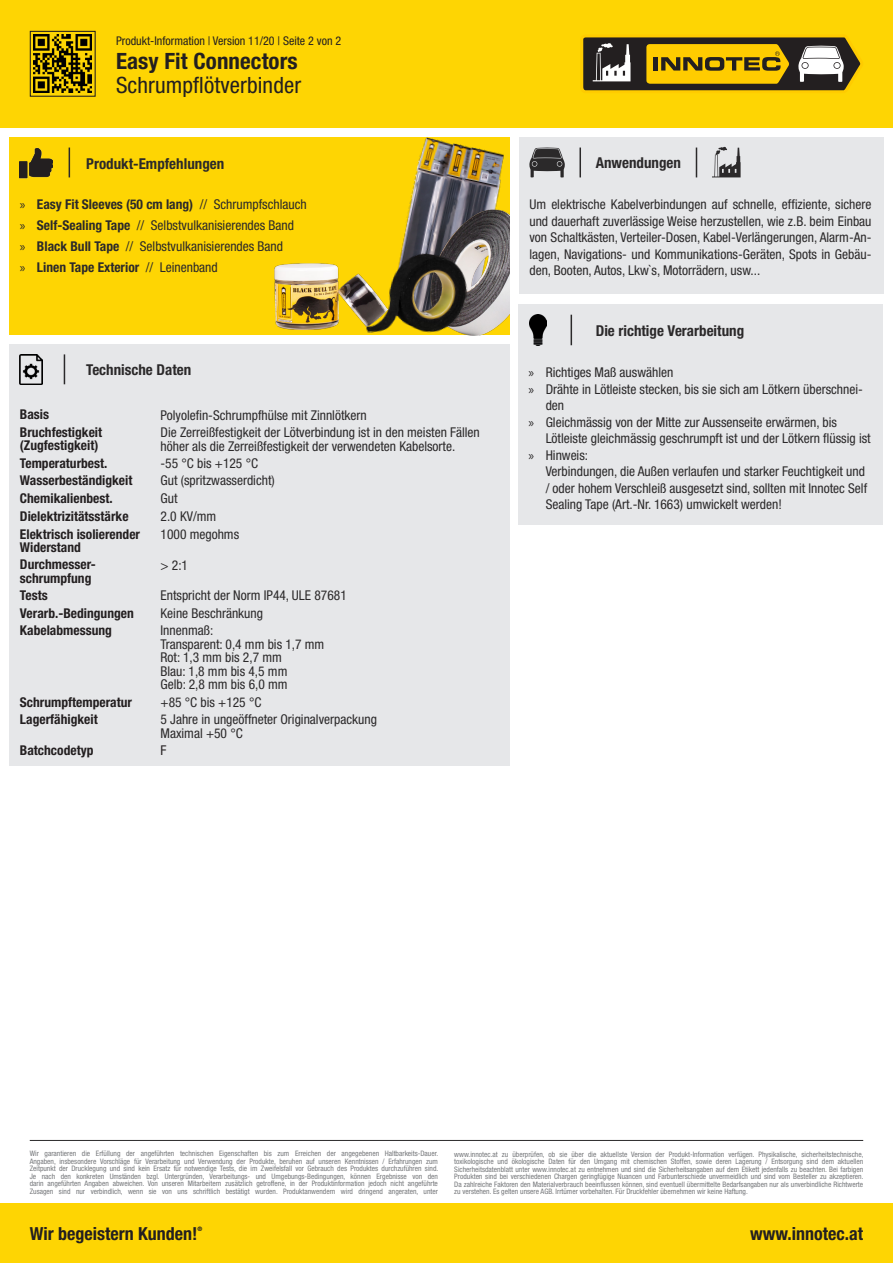
<style>
.page{position:relative;width:893px;height:1263px;background:#fff}
.page>*{position:absolute;margin:0;border:0;box-sizing:border-box;transform-origin:0 0}
.t1{font:condensed 22.5px "Helvetica Neue";letter-spacing:.005em;color:#231f20}
.t2{font:700 condensed 22.5px "Helvetica Neue";letter-spacing:.005em;color:#231f20}
.t3{font:700 condensed 18px "Helvetica Neue";color:#231f20}
.t4{font:700 condensed 15px "Helvetica Neue";color:#2b292a}
.t5{font:condensed 13.5px/13.5px "Helvetica Neue";color:#2b292a}
.t6{font:700 condensed 13.5px/13.5px "Helvetica Neue";color:#231f20}
.t7{font:condensed 13.5px "Helvetica Neue";color:#231f20}
.t8{font:condensed 12px "Helvetica Neue";color:#231f20}
.t9{font:condensed 7.5px/7.5px "Helvetica Neue";color:#76787b;text-align:justify}
.t10{font:700 condensed 6.15px "Helvetica Neue";color:#231f20}
.s1{font-family:"Myriad Pro";font-stretch:normal}
.s2{font-weight:700}
</style>
<div class="page">
<div style="left:0;top:0;width:893px;height:128px;background:#fed503"></div>
<svg style="left:583px;top:37px;width:278px;height:54px"></svg>
<div style="left:30px;top:31px;width:66px;height:66px;border:1px solid #231f20"></div>
<img style="left:34px;top:35px;width:58px;height:58px">
<div style="left:0;top:1203px;width:893px;height:60px;background:#fed503"></div>
<hr style="left:30px;top:1140px;width:833px;height:1px;background:#2b292a">
<div style="left:519px;top:137px;width:365px;height:156px;background:#e6e7e9"></div>
<svg style="left:529px;top:148px;width:36px;height:29px"></svg>
<hr style="left:579px;top:148px;width:2px;height:29px;background:#2b292a">
<svg style="left:696px;top:148px;width:1px;height:29px"></svg>
<div style="left:9px;top:137px;width:500px;height:197px;background:#fed503"></div>
<svg style="left:69px;top:148px;width:1px;height:29px"></svg>
<div style="left:518px;top:304px;width:365px;height:221px;background:#e6e7e9"></div>
<hr style="left:571px;top:315px;width:1px;height:30px;background:#2b292a">
<svg style="left:712px;top:147px;width:29px;height:30px"></svg>
<img style="left:20px;top:147px;width:32px;height:32px">
<img style="left:529px;top:315px;width:18px;height:30px">
<div style="left:9px;top:344px;width:500px;height:421px;background:#e6e7e9"></div>
<hr style="left:64px;top:354px;width:1px;height:30px;background:#2b292a">
<img style="left:402px;top:137px;width:102px;height:110px">
<img style="left:20px;top:354px;width:23px;height:31px">
<img style="left:430px;top:210px;width:79px;height:125px">
<img style="left:366px;top:247px;width:105px;height:89px">
<img style="left:275px;top:263px;width:113px;height:67px">
<h3 class="t8" style="left:116px;top:34px;width:227px">Produkt-Information | Version 11/20 | Seite 2 von 2</h3>
<h1 class="t2" style="left:116px;top:48px;width:183px">Easy Fit Connectors</h1>
<h1 class="t1" style="left:116px;top:72px;width:187px">Schrumpflötverbinder</h1>
<h3 class="t4" style="left:86px;top:154px;width:139px">Produkt-Empfehlungen</h3>
<h3 class="t5" style="left:20px;top:194px;width:288px;line-height:20.7px"><span class="s1">»</span> <span class="s2">Easy Fit Sleeves (50 cm lang)</span> // Schrumpfschlauch <span class="s1">»</span> <span class="s2">Self-Sealing Tape</span> // Selbstvulkanisierendes Band<br><span class="s1">»</span> <span class="s2">Black Bull Tape</span> // Selbstvulkanisierendes Band<br><span class="s1">»</span> <span class="s2">Linen Tape Exterior</span> // Leinenband</h3>
<h3 class="t4" style="left:86px;top:361px;width:106px">Technische Daten</h3>
<h3 class="t6" style="left:20px;top:408px;width:31px">Basis</h3>
<h3 class="t5" style="left:161px;top:408px;width:208px">Polyolefin-Schrumpfhülse mit Zinnlötkern</h3>
<h3 class="t6" style="left:20px;top:425px;width:84px">Bruchfestigkeit (Zugfestigkeit)</h3>
<h3 class="t5" style="left:161px;top:425px;width:321px">Die Zerreißfestigkeit der Lötverbindung ist in den meisten Fällen höher als die Zerreißfestigkeit der verwendeten Kabelsorte.</h3>
<h3 class="t6" style="left:20px;top:456px;width:89px">Temperaturbest.</h3>
<h3 class="t5" style="left:161px;top:456px;width:99px">-55 °C bis +125 °C</h3>
<h3 class="t6" style="left:20px;top:474px;width:114px">Wasserbeständigkeit</h3>
<h3 class="t5" style="left:161px;top:474px;width:116px">Gut (spritzwasserdicht)</h3>
<h3 class="t6" style="left:20px;top:491px;width:94px">Chemikalienbest.</h3>
<h3 class="t5" style="left:161px;top:492px;width:18px">Gut</h3>
<h3 class="t6" style="left:20px;top:509px;width:110px">Dielektrizitätsstärke</h3>
<h3 class="t5" style="left:161px;top:509px;width:57px">2.0 KV/mm</h3>
<h3 class="t6" style="left:20px;top:527px;width:122px">Elektrisch isolierender<br>Widerstand</h3>
<h3 class="t5" style="left:161px;top:527px;width:80px">1000 megohms</h3>
<h3 class="t6" style="left:20px;top:558px;width:77px">Durchmesser&shy;schrumpfung</h3>
<h3 class="t5" style="left:161px;top:558px;width:29px">&gt; 2:1</h3>
<h3 class="t6" style="left:20px;top:588px;width:29px">Tests</h3>
<h3 class="t5" style="left:161px;top:589px;width:188px">Entspricht der Norm IP44, ULE 87681</h3>
<h3 class="t6" style="left:20px;top:606px;width:115px">Verarb.-Bedingungen</h3>
<h3 class="t5" style="left:161px;top:606px;width:104px">Keine Beschränkung</h3>
<h3 class="t6" style="left:20px;top:623px;width:93px">Kabelabmessung</h3>
<h3 class="t5" style="left:161px;top:624px;width:165px">Innenmaß:<br>Transparent: 0,4 mm bis 1,7 mm<br>Rot: 1,3 mm bis 2,7 mm<br>Blau: 1,8 mm bis 4,5 mm<br>Gelb: 2,8 mm bis 6,0 mm</h3>
<h3 class="t6" style="left:20px;top:695px;width:113px">Schrumpftemperatur</h3>
<h3 class="t5" style="left:161px;top:695px;width:102px">+85 °C bis +125 °C</h3>
<h3 class="t6" style="left:20px;top:712px;width:79px">Lagerfähigkeit</h3>
<h3 class="t5" style="left:161px;top:712px;width:218px">5 Jahre in ungeöffneter Originalverpackung<br>Maximal +50 °C</h3>
<h3 class="t6" style="left:20px;top:743px;width:75px">Batchcodetyp</h3>
<h3 class="t7" style="left:161px;top:742px;width:7px">F</h3>
<h3 class="t4" style="left:596px;top:154px;width:87px">Anwendungen</h3>
<p class="t5" style="left:529px;top:196px;width:344px;line-height:16.5px;text-align:justify">Um elektrische Kabelverbindungen auf schnelle, effiziente, sichere und dauerhaft zuverlässige Weise herzustellen, wie z.B. beim Einbau von Schaltkästen, Verteiler-Dosen, Kabel-Verlängerungen, Alarm-An&shy;lagen, Navigations- und Kommunikations-Geräten, Spots in Gebäu&shy;den, Booten, Autos, Lkw`s, Motorrädern, usw...</p>
<h3 class="t4" style="left:596px;top:321px;width:150px">Die richtige Verarbeitung</h3>
<h3 class="t5" style="left:529px;top:366px;width:146px"><span class="s1">»</span> Richtiges Maß auswählen</h3>
<h3 class="t5" style="left:529px;top:382px;width:336px"><span class="s1">»</span> Drähte in Lötleiste stecken, bis sie sich am Lötkern überschnei-</h3>
<h3 class="t5" style="left:546px;top:399px;width:20px">den</h3>
<h3 class="t5" style="left:529px;top:415px;width:310px"><span class="s1">»</span> Gleichmässig von der Mitte zur Aussenseite erwärmen, bis</h3>
<h3 class="t5" style="left:546px;top:431px;width:327px">Lötleiste gleichmässig geschrumpft ist und der Lötkern flüssig ist</h3>
<h3 class="t5" style="left:529px;top:448px;width:61px"><span class="s1">»</span> Hinweis:</h3>
<h3 class="t5" style="left:546px;top:464px;width:321px">Verbindungen, die Außen verlaufen und starker Feuchtigkeit und</h3>
<h3 class="t5" style="left:546px;top:481px;width:323px">/ oder hohem Verschleiß ausgesetzt sind, sollten mit Innotec Self</h3>
<h3 class="t5" style="left:546px;top:497px;width:238px">Sealing Tape (Art.-Nr. 1663) umwickelt werden!</h3>
<p class="t9" style="left:30px;top:1150px;width:410px">Wir garantieren die Erfüllung der angeführten technischen Eigenschaften bis zum Erreichen der angegebenen Haltbarkeits-Dauer.<br>Angaben, insbesondere Vorschläge für Verarbeitung und Verwendung der Produkte, beruhen auf unseren Kenntnissen / Erfahrungen zum Zeitpunkt der Drucklegung und sind kein Ersatz für notwendige Tests, die im Zweifelsfall vor Gebrauch des Produktes durchzuführen sind.<br>Je nach den konkreten Umständen bzgl. Untergründen, Verarbeitungs- und Umgebungs-Bedingungen, können Ergebnisse von den darin angeführten Angaben abweichen. Von unseren Mitarbeitern zusätzlich getroffene, in der Produktinformation jedoch nicht angeführte Zusagen sind nur verbindlich, wenn sie von uns schriftlich bestätigt wurden. Produktanwendern wird dringend angeraten, unter</p>
<p class="t9" style="left:454px;top:1150px;width:411px">www.innotec.at zu überprüfen, ob sie über die aktuellste Version der Produkt-Information verfügen. Physikalische, sicherheitstechnische, toxikologische und ökologische Daten für den Umgang mit chemischen Stoffen, sowie deren Lagerung / Entsorgung sind dem aktuellen Sicherheitsdatenblatt unter www.innotec.at zu entnehmen und sind die Sicherheitsangaben auf dem Etikett jedenfalls zu beachten. Bei farbigen Produkten sind bei verschiedenen Chargen geringfügige Nuancen und Farbunterschiede unvermeidlich und sind vom Besteller zu akzeptieren.<br>Da zahlreiche Faktoren den Materialverbrauch beeinflussen können, sind eventuell übermittelte Bedarfsangaben nur als unverbindliche Richtwerte zu verstehen. Es gelten unsere AGB. Irrtümer vorbehalten. Für Druckfehler übernehmen wir keine Haftung.</p>
<p class="t10" style="left:197px;top:1225px;width:6px">®</p>
<h2 class="t3" style="left:30px;top:1223px;width:169px">Wir begeistern Kunden!</h2>
<h2 class="t3" style="left:750px;top:1223px;width:114px">www.innotec.at</h2>
</div>
